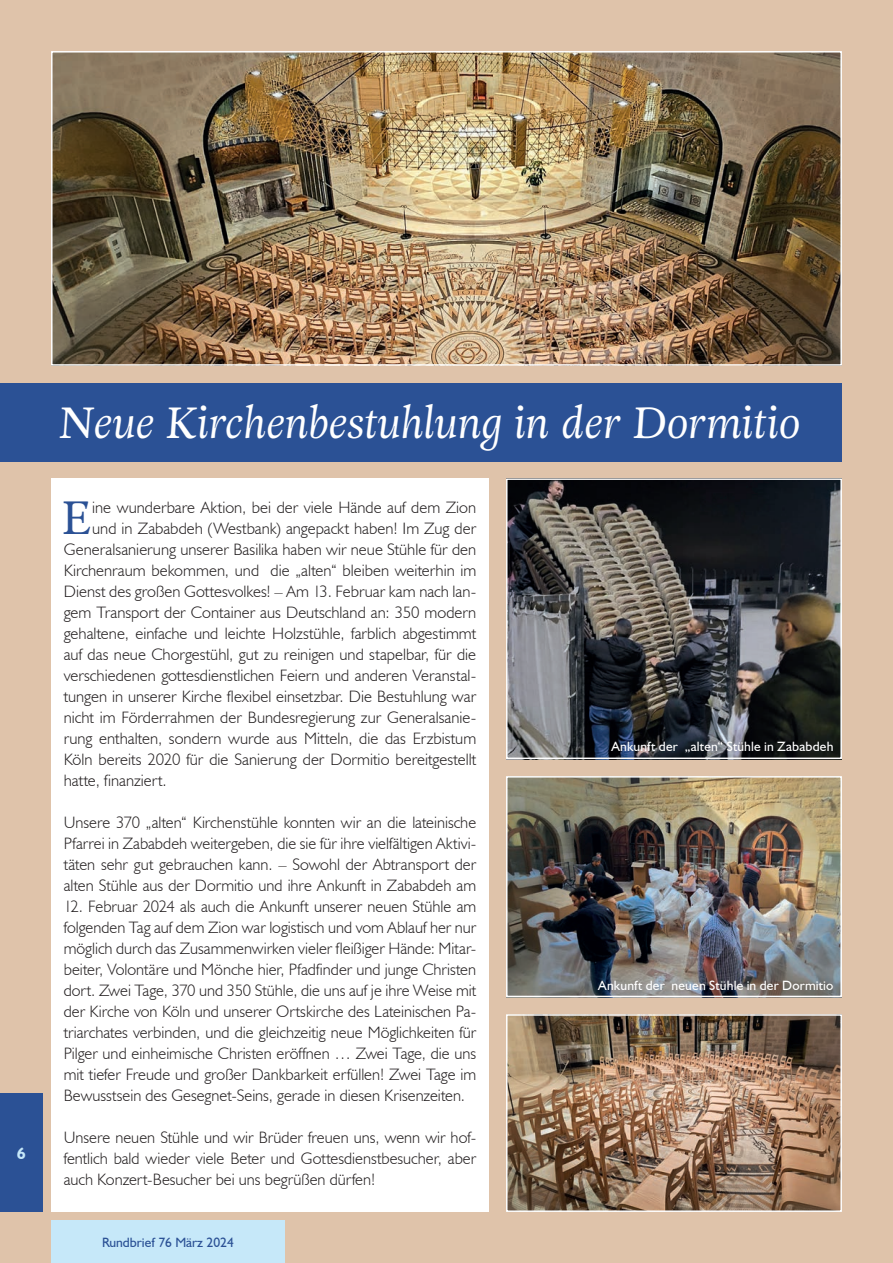
<style>
.page{position:relative;width:893px;height:1263px;background:#dfc3aa}
.page>*{position:absolute;margin:0;border:0;box-sizing:border-box;transform-origin:0 0}
.t1{font:46.5px "Adriane Text";color:#2b5195}
.t2{font:italic 43.5px "Adriane Text";color:#fff}
.t3{font:300 16.5px/21px "Humanist 521 BT";color:#231f20;text-align:justify}
.t4{font:700 16.5px "Humanist 521 BT";color:#c6e8f9}
.t5{font:13.5px "Humanist 521 BT";letter-spacing:.01em;color:#fff}
.t6{font:13.5px "Humanist 521 BT";color:#2b5195}
</style>
<div class="page">
<img style="left:54px;top:54px;width:785px;height:309px">
<div style="left:51px;top:51px;width:791px;height:315px;border:2px solid #fff"></div>
<div style="left:51px;top:478px;width:438px;height:734px;background:#fff"></div>
<div style="left:0;top:383px;width:842px;height:78px;background:#2b5195"></div>
<img style="left:509px;top:1017px;width:330px;height:192px">
<div style="left:506px;top:1014px;width:336px;height:198px;border:2px solid #fff"></div>
<img style="left:509px;top:779px;width:330px;height:215px">
<div style="left:506px;top:776px;width:336px;height:221px;border:2px solid #fff"></div>
<img style="left:509px;top:481px;width:330px;height:275px">
<div style="left:506px;top:478px;width:336px;height:281px;border:2px solid #fff"></div>
<div style="left:51px;top:1220px;width:234px;height:43px;background:#c6e8f9"></div>
<div style="left:0;top:1093px;width:43px;height:119px;background:#2b5195"></div>
<p class="t4" style="left:17px;top:1143px;width:10px">6</p>
<h2 class="t2" style="left:60px;top:393px;width:746px">Neue Kirchenbestuhlung in der Dormitio</h2>
<h1 class="t1" style="left:61px;top:486px;width:32px">E</h1>
<p class="t3" style="left:92px;top:497px;width:385px">ine wunderbare Aktion, bei der viele Hände auf dem Zion</p>
<p class="t3" style="left:92px;top:518px;width:386px">und in Zababdeh (Westbank) angepackt haben! Im Zug der</p>
<p class="t3" style="left:64px;top:539px;width:414px">Generalsanierung unserer Basilika haben wir neue Stühle für den</p>
<p class="t3" style="left:64px;top:560px;width:414px">Kirchenraum bekommen, und die „alten“ bleiben weiterhin im</p>
<p class="t3" style="left:64px;top:581px;width:414px">Dienst des großen Gottesvolkes! – Am 13. Februar kam nach lan-</p>
<p class="t3" style="left:64px;top:602px;width:414px">gem Transport der Container aus Deutschland an: 350 modern</p>
<p class="t3" style="left:64px;top:623px;width:414px">gehaltene, einfache und leichte Holzstühle, farblich abgestimmt</p>
<p class="t3" style="left:64px;top:644px;width:414px">auf das neue Chorgestühl, gut zu reinigen und stapelbar, für die</p>
<p class="t3" style="left:64px;top:665px;width:414px">verschiedenen gottesdienstlichen Feiern und anderen Veranstal-</p>
<p class="t3" style="left:64px;top:686px;width:414px">tungen in unserer Kirche flexibel einsetzbar. Die Bestuhlung war</p>
<p class="t3" style="left:64px;top:707px;width:414px">nicht im Förderrahmen der Bundesregierung zur Generalsanie-</p>
<p class="t3" style="left:64px;top:728px;width:414px">rung enthalten, sondern wurde aus Mitteln, die das Erzbistum</p>
<p class="t3" style="left:64px;top:749px;width:414px">Köln bereits 2020 für die Sanierung der Dormitio bereitgestellt</p>
<p class="t3" style="left:64px;top:770px;width:104px">hatte, finanziert.</p>
<p class="t3" style="left:64px;top:812px;width:414px">Unsere 370 „alten“ Kirchenstühle konnten wir an die lateinische Pfarrei in Zababdeh weitergeben, die sie für ihre vielfältigen Aktivi&shy;täten sehr gut gebrauchen kann. – Sowohl der Abtransport der alten Stühle aus der Dormitio und ihre Ankunft in Zababdeh am</p>
<p class="t3" style="left:64px;top:896px;width:414px">12. Februar 2024 als auch die Ankunft unserer neuen Stühle am folgenden Tag auf dem Zion war logistisch und vom Ablauf her nur möglich durch das Zusammenwirken vieler fleißiger Hände: Mitar&shy;beiter, Volontäre und Mönche hier, Pfadfinder und junge Christen dort. Zwei Tage, 370 und 350 Stühle, die uns auf je ihre Weise mit der Kirche von Köln und unserer Ortskirche des Lateinischen Pa&shy;triarchates verbinden, und die gleichzeitig neue Möglichkeiten für Pilger und einheimische Christen eröffnen … Zwei Tage, die uns mit tiefer Freude und großer Dankbarkeit erfüllen! Zwei Tage im Bewusstsein des Gesegnet-Seins, gerade in diesen Krisenzeiten.</p>
<p class="t3" style="left:64px;top:1127px;width:414px">Unsere neuen Stühle und wir Brüder freuen uns, wenn wir hof&shy;fentlich bald wieder viele Beter und Gottesdienstbesucher, aber auch Konzert-Besucher bei uns begrüßen dürfen!</p>
<p class="t6" style="left:102px;top:1234px;width:133px">Rundbrief 76 März 2024</p>
<p class="t5" style="left:611px;top:738px;width:223px">Ankunft der „alten“ Stühle in Zababdeh</p>
<p class="t5" style="left:598px;top:977px;width:237px">Ankunft der neuen Stühle in der Dormitio</p>
</div>
